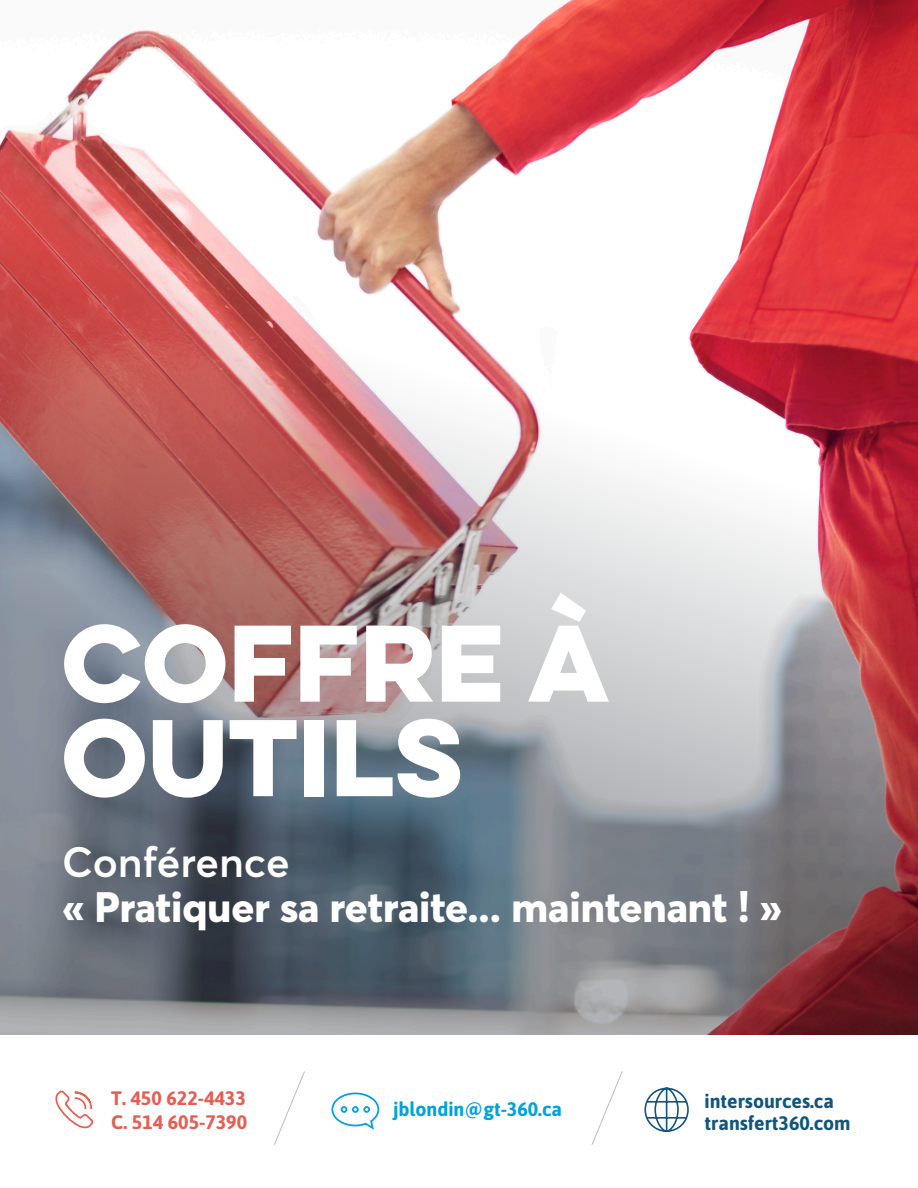
<style>
.page{position:relative;width:918px;height:1188px;background:#fff}
.page>*{position:absolute;margin:0;border:0;box-sizing:border-box;transform-origin:0 0}
.t1{font:700 97.5px/94.5px "Lulo Clean One";letter-spacing:-.22em;color:#fff}
.t2{font:800 42px "Averta";color:#fff}
.t3{font:600 42px "Averta";color:#fff}
.t4{font:700 19.5px/22.5px "Asap";color:#12557d}
.t5{font:700 19.5px/24px "Asap";color:#e65e53}
.t6{font:700 19.5px "Asap";color:#00a2e0}
</style>
<div class="page">
<svg style="left:55px;top:1090px;width:39px;height:39px"></svg>
<svg style="left:331px;top:1092px;width:49px;height:38px"></svg>
<svg style="left:644px;top:1087px;width:45px;height:45px"></svg>
<svg style="left:274px;top:1071px;width:31px;height:74px"></svg>
<svg style="left:591px;top:1071px;width:32px;height:74px"></svg>
<img style="left:0;top:0;width:918px;height:1035px">
<h1 class="t1" style="left:62px;top:613px;width:571px">COFFRE À<br>OUTILS</h1>
<p class="t3" style="left:62px;top:835px;width:229px">Conférence</p>
<p class="t2" style="left:62px;top:880px;width:721px">« Pratiquer sa retraite... maintenant ! »</p>
<p class="t5" style="left:111px;top:1085px;width:137px">T. 450 622-4433<br>C. 514 605-7390</p>
<p class="t6" style="left:393px;top:1096px;width:171px">jblondin@gt-360.ca</p>
<p class="t4" style="left:705px;top:1089px;width:148px">intersources.ca transfert360.com</p>
</div>
